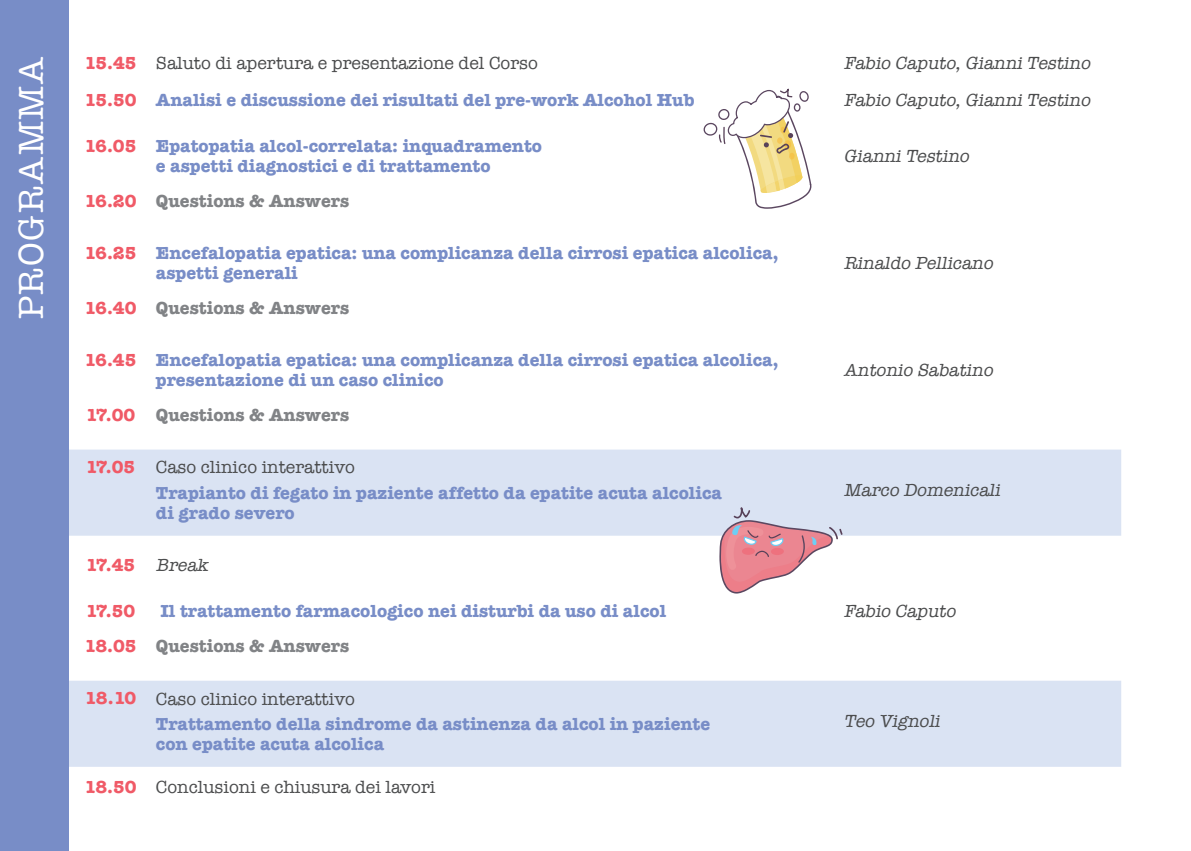
<style>
.page{position:relative;width:1191px;height:851px;background:#fff}
.page>*{position:absolute;margin:0;border:0;box-sizing:border-box;transform-origin:0 0}
.t1{font:36px "American Typewriter";letter-spacing:.05em;color:#fff}
.t2{font:700 18px/19.8px "American Typewriter";color:#788dc7}
.t3{font:italic 18px "American Typewriter";color:#4b4c4d}
.t4{font:700 18px "American Typewriter";color:#818386}
.t5{font:18px "American Typewriter";color:#4b4c4d}
.t6{font:700 18px "American Typewriter";letter-spacing:-.045em;color:#f05a67}
.s1{font-weight:700;color:#f05a67}
.s2{color:#f05a67}
.s3{font-weight:400;color:#4b4c4d}
.s4{font-weight:400;font-style:italic;color:#4b4c4d}
</style>
<div class="page">
<svg style="left:68px;top:449px;width:1053px;height:317px;fill:#dae3f3"></svg>
<div style="left:0;top:0;width:68px;height:850px;background:#788dc7"></div>
<svg style="left:716px;top:507px;width:126px;height:86px"></svg>
<svg style="left:703px;top:89px;width:109px;height:120px"></svg>
<h1 class="t1" style="left:4px;top:319px;width:265px;rotate:-90deg">PROGRAMMA</h1>
<p class="t5" style="left:84px;top:49px;width:455px"><span class="s1">15.45</span> Saluto di apertura e presentazione del Corso</p>
<p class="t3" style="left:844px;top:49px;width:252px">Fabio Caputo,GianniTestino</p>
<p class="t2" style="left:84px;top:89px;width:611px"><span class="s2">15.50</span> Analisi e discussione dei risultati del pre-work Alcohol Hub</p>
<p class="t3" style="left:844px;top:86px;width:252px">Fabio Caputo,GianniTestino</p>
<p class="t2" style="left:156px;top:136px;width:388px;text-indent:-71px"><span class="s2">16.05</span> Epatopatia alcol-correlata: inquadramento e aspetti diagnostici e di trattamento</p>
<p class="t3" style="left:844px;top:143px;width:131px">GianniTestino</p>
<p class="t4" style="left:85px;top:186px;width:266px"><span class="s2">16.20</span> Questions &amp; Answers</p>
<p class="t2" style="left:156px;top:242px;width:624px;text-indent:-71px"><span class="s2">16.25</span> Encefalopatia epatica: una complicanza della cirrosi epatica alcolica, aspetti generali</p>
<p class="t3" style="left:844px;top:249px;width:155px">Rinaldo Pellicano</p>
<p class="t4" style="left:85px;top:292px;width:266px"><span class="s2">16.40</span> Questions &amp; Answers</p>
<p class="t2" style="left:156px;top:349px;width:624px;text-indent:-71px"><span class="s2">16.45</span> Encefalopatia epatica: una complicanza della cirrosi epatica alcolica, presentazione di un caso clinico</p>
<p class="t3" style="left:844px;top:356px;width:155px">Antonio Sabatino</p>
<p class="t4" style="left:86px;top:399px;width:265px"><span class="s2">17.00</span> Questions &amp; Answers</p>
<p class="t2" style="left:156px;top:453px;width:567px;line-height:25.4px;text-indent:-70px"><span class="s2">17.05</span> <span class="s3">Caso clinico interattivo<br></span>Trapianto di fegato in paziente affetto da epatite acuta alcolica</p>
<p class="t2" style="left:156px;top:502px;width:140px">di grado severo</p>
<p class="t3" style="left:844px;top:476px;width:162px">Marco Domenicali</p>
<p class="t6" style="left:86px;top:549px;width:128px">17.45 <span class="s4">Break</span></p>
<p class="t6" style="left:86px;top:595px;width:51px">17.50</p>
<p class="t2" style="left:160px;top:600px;width:507px">Il trattamento farmacologico nei disturbi da uso di alcol</p>
<p class="t3" style="left:844px;top:597px;width:118px">Fabio Caputo</p>
<p class="t4" style="left:84px;top:630px;width:266px"><span class="s2">18.05</span> Questions &amp; Answers</p>
<p class="t2" style="left:156px;top:684px;width:556px;line-height:25.4px;text-indent:-71px"><span class="s2">18.10</span> <span class="s3">Caso clinico interattivo<br></span>Trattamento della sindrome da astinenza da alcol in paziente</p>
<p class="t2" style="left:156px;top:732px;width:230px">con epatite acuta alcolica</p>
<p class="t3" style="left:844px;top:707px;width:102px">Teo Vignoli</p>
<p class="t5" style="left:84px;top:773px;width:352px"><span class="s1">18.50</span> Conclusioni e chiusura dei lavori</p>
</div>
